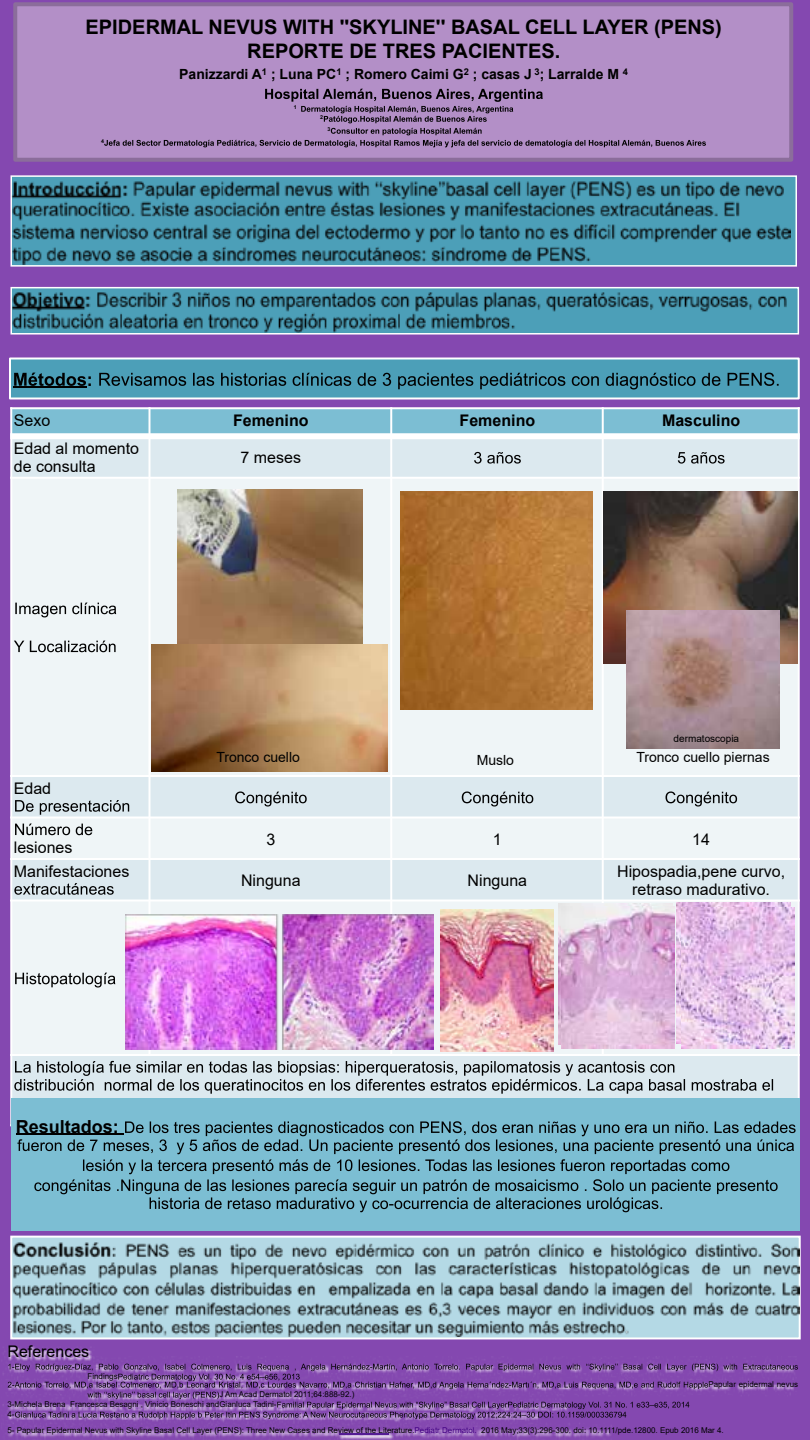
<style>
.page{position:relative;width:810px;height:1440px;background:#8448b0}
.page>*{position:absolute;margin:0;border:0;box-sizing:border-box;transform-origin:0 0}
.t1{font:700 20px/24px "Arial";color:#000;text-align:center}
.t2{font:700 18px "Arial";color:#000}
.t3{font:16px/18px "Arial";color:#000}
.t4{font:700 16px "Arial";color:#000}
.t5{font:700 14px "Arial";color:#000}
.t6{font:14px "Arial";color:#000}
.t7{font:10px "Arial";color:#000}
.t8{font:8px/10px "Arial";color:#000}
.t9{font:700 5.4px "Arial";color:#000}
.s1{color:#410082}
</style>
<div class="page">
<img style="left:8px;top:1339px;width:90px;height:17px">
<img style="left:3px;top:1356px;width:745px;height:18px">
<img style="left:8px;top:1419px;width:604px;height:21px">
<img style="left:338px;top:1431px;width:56px;height:9px">
<svg style="left:8px;top:1364px;width:790px;height:55px"></svg>
<hr style="left:339px;top:1433px;width:50px;height:2px;background:#541c94">
<div style="left:11px;top:408px;width:139px;height:28px;background:#7cbed3"></div>
<div style="left:150px;top:408px;width:241px;height:28px;background:#7cbed3"></div>
<div style="left:391px;top:408px;width:212px;height:28px;background:#7cbed3"></div>
<div style="left:603px;top:408px;width:196px;height:28px;background:#7cbed3"></div>
<div style="left:11px;top:436px;width:139px;height:42px;background:#dce9ef"></div>
<div style="left:150px;top:436px;width:241px;height:42px;background:#dce9ef"></div>
<div style="left:391px;top:436px;width:212px;height:42px;background:#dce9ef"></div>
<div style="left:603px;top:436px;width:196px;height:42px;background:#dce9ef"></div>
<div style="left:11px;top:478px;width:139px;height:298px;background:#eff5f7"></div>
<div style="left:150px;top:478px;width:241px;height:298px;background:#eff5f7"></div>
<div style="left:391px;top:478px;width:212px;height:298px;background:#eff5f7"></div>
<div style="left:603px;top:478px;width:196px;height:298px;background:#eff5f7"></div>
<div style="left:11px;top:776px;width:139px;height:42px;background:#dce9ef"></div>
<div style="left:150px;top:776px;width:241px;height:42px;background:#dce9ef"></div>
<div style="left:391px;top:776px;width:212px;height:42px;background:#dce9ef"></div>
<div style="left:603px;top:776px;width:196px;height:42px;background:#dce9ef"></div>
<div style="left:11px;top:818px;width:139px;height:41px;background:#eff5f7"></div>
<div style="left:150px;top:818px;width:241px;height:41px;background:#eff5f7"></div>
<div style="left:391px;top:818px;width:212px;height:41px;background:#eff5f7"></div>
<div style="left:603px;top:818px;width:196px;height:41px;background:#eff5f7"></div>
<div style="left:11px;top:859px;width:139px;height:41px;background:#dce9ef"></div>
<div style="left:150px;top:859px;width:241px;height:41px;background:#dce9ef"></div>
<div style="left:391px;top:859px;width:212px;height:41px;background:#dce9ef"></div>
<div style="left:603px;top:859px;width:196px;height:41px;background:#dce9ef"></div>
<div style="left:11px;top:900px;width:139px;height:155px;background:#eff5f7"></div>
<div style="left:150px;top:900px;width:241px;height:155px;background:#eff5f7"></div>
<div style="left:391px;top:900px;width:212px;height:155px;background:#eff5f7"></div>
<svg style="left:604px;top:902px;width:194px;height:152px;background:#edecf4"></svg>
<div style="left:11px;top:1055px;width:788px;height:70px;background:#dce9ef"></div>
<hr style="left:148px;top:407px;width:2px;height:649px;background:#fff">
<hr style="left:390px;top:407px;width:2px;height:649px;background:#fff">
<hr style="left:602px;top:407px;width:2px;height:649px;background:#fff">
<div style="left:10px;top:433px;width:790px;height:6px;background:#fff"></div>
<hr style="left:10px;top:477px;width:790px;height:2px;background:#fff">
<hr style="left:10px;top:775px;width:790px;height:2px;background:#fff">
<hr style="left:10px;top:816px;width:790px;height:2px;background:#fff">
<hr style="left:10px;top:858px;width:790px;height:2px;background:#fff">
<hr style="left:10px;top:900px;width:790px;height:2px;background:#fff">
<hr style="left:10px;top:1054px;width:790px;height:2px;background:#fff">
<hr style="left:10px;top:407px;width:2px;height:719px;background:#fff">
<hr style="left:798px;top:407px;width:2px;height:719px;background:#fff">
<hr style="left:10px;top:407px;width:790px;height:2px;background:#fff">
<svg style="left:474px;top:452px;width:47px;height:12px"></svg>
<svg style="left:678px;top:452px;width:47px;height:12px"></svg>
<svg style="left:15px;top:603px;width:101px;height:14px"></svg>
<svg style="left:14px;top:641px;width:102px;height:11px"></svg>
<svg style="left:15px;top:800px;width:114px;height:15px"></svg>
<svg style="left:235px;top:792px;width:72px;height:15px"></svg>
<svg style="left:462px;top:792px;width:71px;height:15px"></svg>
<svg style="left:666px;top:792px;width:71px;height:15px"></svg>
<svg style="left:15px;top:824px;width:77px;height:11px"></svg>
<svg style="left:14px;top:883px;width:100px;height:12px"></svg>
<svg style="left:15px;top:973px;width:100px;height:15px"></svg>
<svg style="left:14px;top:1061px;width:759px;height:33px"></svg>
<div style="left:10px;top:358px;width:789px;height:40px;background:#4c9fb8"></div>
<div style="left:9px;top:358px;width:791px;height:42px;border:2px solid #fff"></div>
<svg style="left:14px;top:373px;width:72px;height:13px"></svg>
<hr style="left:13px;top:386px;width:74px;height:2px;background:#000">
<svg style="left:99px;top:373px;width:680px;height:16px"></svg>
<div style="left:13px;top:2px;width:780px;height:160px;background:#b38fc7;border:4px solid #8b6d9b"></div>
<svg style="left:104px;top:89px;width:602px;height:58px"></svg>
<div style="left:10px;top:1236px;width:791px;height:103px;border:2px solid #fff"></div>
<img style="left:12px;top:1241px;width:787px;height:96px">
<div style="left:11px;top:176px;width:785px;height:90px;background:#4c9fb8"></div>
<div style="left:10px;top:175px;width:787px;height:92px;border:2px solid #fff"></div>
<img style="left:12px;top:181px;width:778px;height:83px">
<div style="left:11px;top:288px;width:787px;height:46px;background:#4c9fb8"></div>
<div style="left:10px;top:287px;width:789px;height:48px;border:2px solid #fff"></div>
<img style="left:12px;top:292px;width:775px;height:41px">
<div style="left:11px;top:1098px;width:789px;height:132px;background:#7cbed3"></div>
<hr style="left:16px;top:1133px;width:108px;height:2px;background:#000">
<svg style="left:17px;top:1121px;width:779px;height:91px"></svg>
<img style="left:604px;top:492px;width:193px;height:172px">
<img style="left:626px;top:610px;width:154px;height:138px">
<img style="left:400px;top:492px;width:192px;height:218px">
<img style="left:440px;top:909px;width:114px;height:142px">
<img style="left:177px;top:489px;width:185px;height:156px">
<img style="left:151px;top:645px;width:236px;height:127px">
<img style="left:126px;top:915px;width:307px;height:134px">
<img style="left:677px;top:902px;width:113px;height:141px">
<img style="left:558px;top:903px;width:114px;height:142px">
<img style="left:681px;top:907px;width:114px;height:141px">
<img style="left:561px;top:907px;width:114px;height:141px">
<h1 class="t1" style="left:86px;top:15px;width:638px">EPIDERMAL NEVUS WITH ''SKYLINE'' BASAL CELL LAYER (PENS)<br>REPORTE DE TRES PACIENTES.</h1>
<h3 class="t5" style="left:179px;top:64px;width:450px">Panizzardi A<sup>1</sup> ; Luna PC<sup>1</sup> ; Romero Caimi G<sup>2</sup> ; casas J <sup>3</sup>; Larralde M <sup>4</sup></h3>
<p class="t9" style="left:294px;top:104px;width:4px">1</p>
<p class="t9" style="left:320px;top:114px;width:4px">2</p>
<p class="t9" style="left:327px;top:126px;width:4px">3</p>
<p class="t9" style="left:101px;top:138px;width:4px">4</p>
<h2 class="t2" style="left:87px;top:367px;width:7px">:</h2>
<h3 class="t3" style="left:14px;top:411px;width:38px">Sexo</h3>
<h3 class="t4" style="left:233px;top:409px;width:77px">Femenino</h3>
<h3 class="t4" style="left:460px;top:409px;width:77px">Femenino</h3>
<h3 class="t4" style="left:662px;top:409px;width:80px">Masculino</h3>
<h3 class="t3" style="left:14px;top:439px;width:127px">Edad al momento de consulta</h3>
<h3 class="t3" style="left:241px;top:449px;width:62px">7 meses</h3>
<p class="t7" style="left:674px;top:731px;width:67px">dermatoscopia</p>
<h3 class="t3" style="left:14px;top:779px;width:39px">Edad</h3>
<h3 class="t3" style="left:14px;top:838px;width:60px">lesiones</h3>
<h3 class="t3" style="left:14px;top:862px;width:117px">Manifestaciones</h3>
<h3 class="t6" style="left:216px;top:748px;width:85px">Tronco cuello</h3>
<h3 class="t6" style="left:636px;top:748px;width:135px">Tronco cuello piernas</h3>
<h3 class="t6" style="left:477px;top:751px;width:39px">Muslo</h3>
<h3 class="t3" style="left:266px;top:830px;width:10px">3</h3>
<h3 class="t3" style="left:493px;top:830px;width:10px">1</h3>
<h3 class="t3" style="left:692px;top:830px;width:19px">14</h3>
<h3 class="t3" style="left:241px;top:871px;width:61px">Ninguna</h3>
<h3 class="t3" style="left:468px;top:871px;width:61px">Ninguna</h3>
<h3 class="t3" style="left:617px;top:862px;width:170px;text-align:center">Hipospadia,pene curvo, retraso madurativo.</h3>
<h2 class="t2" style="left:16px;top:1114px;width:105px">Resultados:</h2>
<h3 class="t3" style="left:7px;top:1343px;width:83px">References</h3>
<p class="t8" style="left:87px;top:1372px;width:32px">Findings</p>
<p class="t8" style="left:708px;top:1380px;width:91px">Papular epidermal nevus</p>
<p class="t8" style="left:7px;top:1390px;width:348px;text-indent:212px">J Am Acad Dermatol 2011;64:888-92.)<br>3-Michela Brena Francesca Besagni , Vinicio Boneschi andGianluca Tadini-<br>4-</p>
<p class="t8" style="left:7px;top:1426px;width:718px">5- Papular Epidermal Nevus with Skyline Basal Cell Layer (PENS): Three New Cases and Review of the Literature.<span class="s1">Pediatr Dermatol.</span> 2016 May;33(3):296-300. doi: 10.1111/pde.12800. Epub 2016 Mar 4.</p>
</div>
